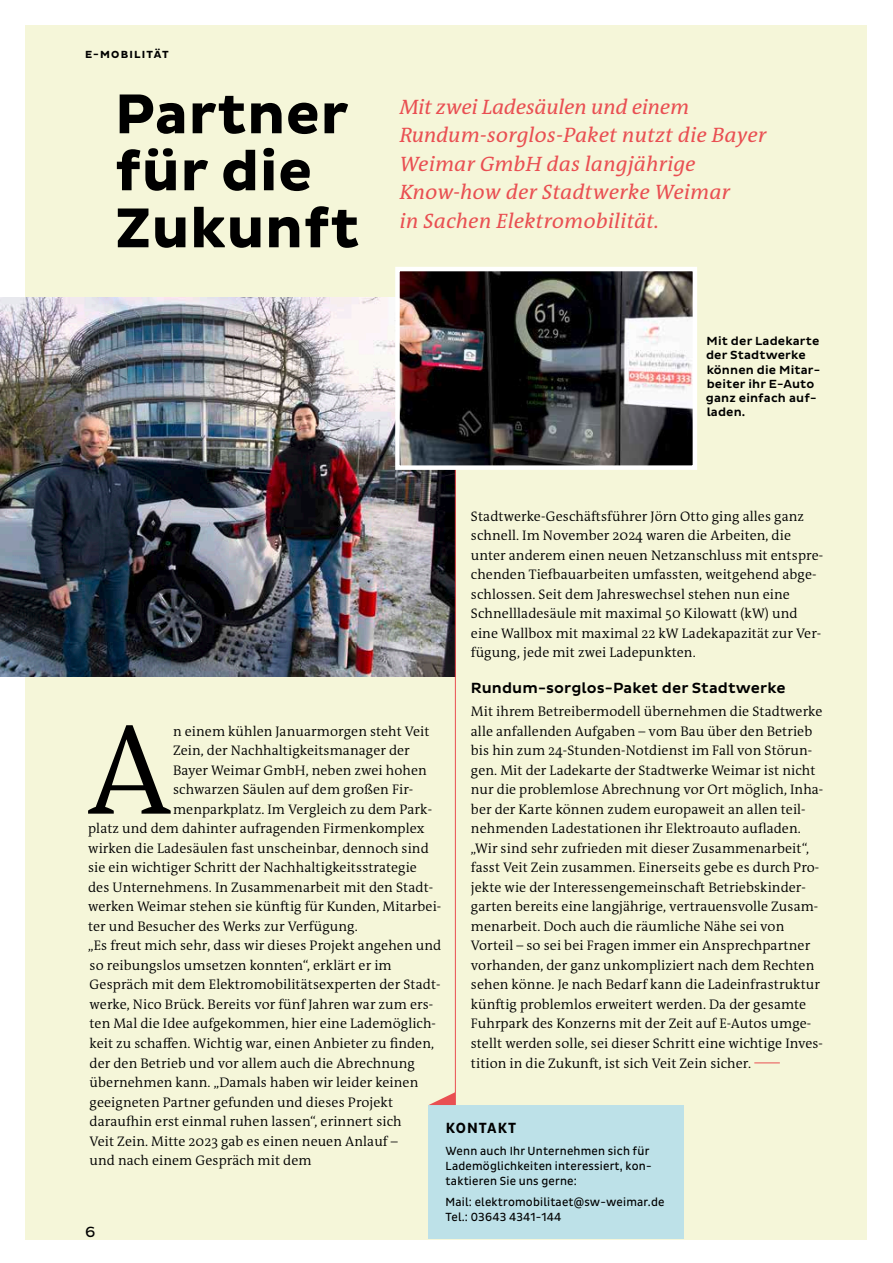
<style>
.page{position:relative;width:893px;height:1263px;background:#fff}
.page>*{position:absolute;margin:0;border:0;box-sizing:border-box;transform-origin:0 0}
.t1{font:300 129.6px "The Antiqua B W4";color:#000}
.t2{font:700 57px/57px "Pluto Sans";letter-spacing:.005em;color:#000}
.t3{font:italic 21px/28.5px "The Antiqua B W5 Plain";letter-spacing:.015em;color:#e94f52}
.t4{font:500 15px "Pluto Sans";letter-spacing:.005em;color:#000}
.t5{font:700 15px "Pluto Sans Cond";letter-spacing:.07em;color:#000}
.t6{font:15px "Pluto Sans";color:#000}
.t7{font:300 13.95px/19.5px "The Antiqua B W4";letter-spacing:.005em;color:#000}
.t8{font:12px/15px "Pluto Sans Cond";letter-spacing:.015em;color:#000}
.t9{font:500 12px/14.2px "Pluto Sans";letter-spacing:.01em;color:#000}
.t10{font:700 10.5px "Pluto Sans";letter-spacing:.115em;color:#000}
</style>
<div class="page">
<div style="left:26px;top:26px;width:841px;height:1213px;background:#f5f6d9"></div>
<img style="left:0;top:297px;width:455px;height:380px">
<hr style="left:455px;top:398px;width:1px;height:767px;background:#e94f52">
<svg style="left:754px;top:1062px;width:26px;height:1px"></svg>
<img style="left:393px;top:267px;width:304px;height:205px">
<div style="left:429px;top:1105px;width:255px;height:133px;background:#bde1e8"></div>
<svg style="left:429px;top:1092px;width:26px;height:13px"></svg>
<p class="t10" style="left:85px;top:49px;width:85px">E-MOBILITÄT</p>
<h2 class="t2" style="left:115px;top:87px;width:246px">Partner für die<br>Zukunft</h2>
<h3 class="t3" style="left:400px;top:93px;width:368px">Mit zwei Ladesäulen und einem<br>Rundum-sorglos-Paket nutzt die Bayer<br>Weimar GmbH das langjährige<br>Know-how der Stadtwerke Weimar<br>in Sachen Elektromobilität.</h3>
<p class="t9" style="left:706px;top:334px;width:116px">Mit der Ladekarte der Stadtwerke können die Mitar&shy;beiter ihr E-Auto ganz einfach auf&shy;laden.</p>
<p class="t7" style="left:471px;top:506px;width:354px">Stadtwerke-Geschäftsführer Jörn Otto ging alles ganz schnell. Im November 2024 waren die Arbeiten, die unter anderem einen neuen Netzanschluss mit entspre&shy;chenden Tiefbauarbeiten umfassten, weitgehend abge&shy;schlossen. Seit dem Jahreswechsel stehen nun eine Schnellladesäule mit maximal 50 Kilowatt (kW) und eine Wallbox mit maximal 22 kW Ladekapazität zur Ver&shy;fügung, jede mit zwei Ladepunkten.</p>
<p class="t4" style="left:471px;top:680px;width:316px">Rundum-sorglos-Paket der Stadtwerke</p>
<p class="t7" style="left:471px;top:702px;width:354px">Mit ihrem Betreibermodell übernehmen die Stadtwerke alle anfallenden Aufgaben – vom Bau über den Betrieb bis hin zum 24-Stunden-Notdienst im Fall von Störun&shy;gen. Mit der Ladekarte der Stadtwerke Weimar ist nicht nur die problemlose Abrechnung vor Ort möglich, Inha&shy;ber der Karte können zudem europaweit an allen teil&shy;nehmenden Ladestationen ihr Elektroauto aufladen. „Wir sind sehr zufrieden mit dieser Zusammenarbeit“, fasst Veit Zein zusammen. Einerseits gebe es durch Pro&shy;jekte wie der Interessengemeinschaft Betriebskinder&shy;garten bereits eine langjährige, vertrauensvolle Zusam&shy;menarbeit. Doch auch die räumliche Nähe sei von Vorteil – so sei bei Fragen immer ein Ansprechpartner vorhanden, der ganz unkompliziert nach dem Rechten sehen könne. Je nach Bedarf kann die Ladeinfrastruktur künftig problemlos erweitert werden. Da der gesamte Fuhrpark des Konzerns mit der Zeit auf E-Autos umge&shy;stellt werden solle, sei dieser Schritt eine wichtige Inves&shy;tition in die Zukunft, ist sich Veit Zein sicher.</p>
<h1 class="t1" style="left:87px;top:687px;width:87px">A</h1>
<p class="t7" style="left:173px;top:721px;width:258px">n einem kühlen Januarmorgen steht Veit</p>
<p class="t7" style="left:173px;top:741px;width:238px">Zein, der Nachhaltigkeitsmanager der</p>
<p class="t7" style="left:173px;top:760px;width:255px">Bayer Weimar GmbH, neben zwei hohen</p>
<p class="t7" style="left:173px;top:780px;width:242px">schwarzen Säulen auf dem großen Fir-</p>
<p class="t7" style="left:173px;top:799px;width:260px">menparkplatz. Im Vergleich zu dem Park-</p>
<p class="t7" style="left:88px;top:819px;width:338px">platz und dem dahinter aufragenden Firmenkomplex</p>
<p class="t7" style="left:88px;top:838px;width:342px">wirken die Ladesäulen fast unscheinbar, dennoch sind</p>
<p class="t7" style="left:88px;top:858px;width:330px">sie ein wichtiger Schritt der Nachhaltigkeitsstrategie</p>
<p class="t7" style="left:88px;top:877px;width:347px">des Unternehmens. In Zusammenarbeit mit den Stadt-</p>
<p class="t7" style="left:88px;top:897px;width:355px">werken Weimar stehen sie künftig für Kunden, Mitarbei-</p>
<p class="t7" style="left:88px;top:916px;width:271px">ter und Besucher des Werks zur Verfügung.</p>
<p class="t7" style="left:88px;top:936px;width:355px">„Es freut mich sehr, dass wir dieses Projekt angehen und</p>
<p class="t7" style="left:90px;top:955px;width:304px">so reibungslos umsetzen konnten“, erklärt er im</p>
<p class="t7" style="left:90px;top:975px;width:352px">Gespräch mit dem Elektromobilitätsexperten der Stadt-</p>
<p class="t7" style="left:90px;top:994px;width:345px">werke, Nico Brück. Bereits vor fünf Jahren war zum ers-</p>
<p class="t7" style="left:90px;top:1014px;width:348px">ten Mal die Idee aufgekommen, hier eine Lademöglich-</p>
<p class="t7" style="left:90px;top:1034px;width:346px">keit zu schaffen. Wichtig war, einen Anbieter zu finden,</p>
<p class="t7" style="left:90px;top:1053px;width:327px">der den Betrieb und vor allem auch die Abrechnung</p>
<p class="t7" style="left:90px;top:1073px;width:330px">übernehmen kann. „Damals haben wir leider keinen</p>
<p class="t7" style="left:90px;top:1092px;width:305px">geeigneten Partner gefunden und dieses Projekt</p>
<p class="t7" style="left:90px;top:1112px;width:314px">daraufhin erst einmal ruhen lassen“, erinnert sich</p>
<p class="t7" style="left:90px;top:1131px;width:310px">Veit Zein. Mitte 2023 gab es einen neuen Anlauf –</p>
<p class="t7" style="left:90px;top:1151px;width:224px">und nach einem Gespräch mit dem</p>
<p class="t5" style="left:446px;top:1120px;width:72px">KONTAKT</p>
<p class="t8" style="left:446px;top:1143px;width:207px">Wenn auch Ihr Unternehmen sich für<br>Lademöglichkeiten interessiert, kon&shy;taktieren Sie uns gerne:</p>
<p class="t8" style="left:446px;top:1195px;width:220px">Mail: elektromobilitaet@sw-weimar.de<br>Tel.: 03643 4341-144</p>
<p class="t6" style="left:85px;top:1224px;width:12px">6</p>
</div>
